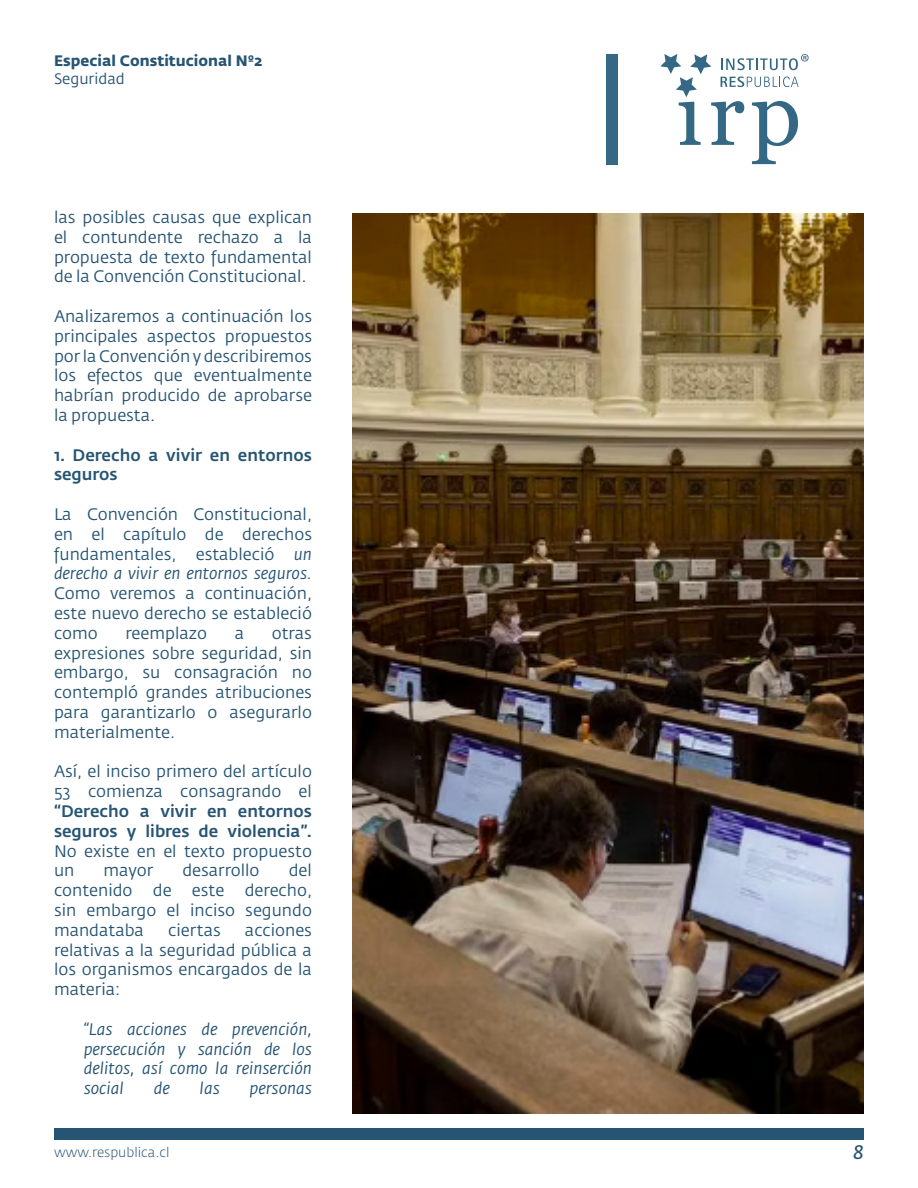
<style>
.page{position:relative;width:918px;height:1188px;background:#fff}
.page>*{position:absolute;margin:0;border:0;box-sizing:border-box;transform-origin:0 0}
.t1{font:italic 19.5px "Fedra Sans Std";color:#265473}
.t2{font:16.5px/19.8px "Fedra Sans Std";color:#265473;text-align:justify}
.t3{font:italic 16.5px/19.8px "Fedra Sans Std";color:#265473;text-align:justify}
.t4{font:500 16.5px/19.8px "Fedra Sans Std";color:#265473}
.t5{font:700 15px "Fedra Sans Std";color:#265473}
.t6{font:15px "Fedra Sans Std";color:#265473}
.t7{font:300 13.5px "Fedra Sans Std";color:#265473}
.s1{font-style:italic}
</style>
<div class="page">
<div style="left:54px;top:1128px;width:810px;height:12px;background:#265473"></div>
<svg style="left:660px;top:54px;width:149px;height:110px"></svg>
<div style="left:606px;top:54px;width:11px;height:111px;background:#346885"></div>
<img style="left:352px;top:213px;width:512px;height:900px">
<p class="t5" style="left:54px;top:51px;width:210px">Especial Constitucional Nº2</p>
<p class="t6" style="left:54px;top:69px;width:72px">Seguridad</p>
<p class="t2" style="left:54px;top:207px;width:260px">las posibles causas que explican el contundente rechazo a la propuesta de texto fundamental de la Convención Constitucional.</p>
<p class="t2" style="left:54px;top:306px;width:260px">Analizaremos a continuación los principales aspectos propuestos por la Convención y describiremos los efectos que eventualmente habrían producido de aprobarse la propuesta.</p>
<p class="t4" style="left:54px;top:445px;width:259px">1. Derecho a vivir en entornos seguros</p>
<p class="t2" style="left:54px;top:504px;width:260px">La Convención Constitucional, en el capítulo de derechos fundamentales, estableció <span class="s1">un derecho a vivir en entornos seguros.</span></p>
<p class="t2" style="left:54px;top:584px;width:260px">Como veremos a continuación, este nuevo derecho se estableció como</p>
<p class="t2" style="left:125px;top:623px;width:83px">reemplazo</p>
<p class="t2" style="left:235px;top:623px;width:11px">a</p>
<p class="t2" style="left:54px;top:623px;width:260px;text-indent:218px">otras expresiones sobre seguridad, sin embargo, su consagración no contempló grandes atribuciones para garantizarlo o asegurarlo materialmente.</p>
<p class="t2" style="left:54px;top:762px;width:260px">Así, el inciso primero del artículo<br>53 comienza consagrando el</p>
<p class="t4" style="left:54px;top:801px;width:260px">“Derecho a vivir en entornos seguros y libres de violencia”.</p>
<p class="t2" style="left:54px;top:841px;width:259px">No existe en el texto propuesto un</p>
<p class="t2" style="left:54px;top:861px;width:260px;text-indent:235px">del contenido de este derecho, sin embargo el inciso segundo mandataba</p>
<p class="t2" style="left:104px;top:861px;width:51px">mayor</p>
<p class="t2" style="left:182px;top:861px;width:79px">desarrollo</p>
<p class="t2" style="left:54px;top:920px;width:260px;text-indent:191px">acciones relativas a la seguridad pública a los organismos encargados de la materia:</p>
<p class="t3" style="left:84px;top:1019px;width:230px">“Las acciones de prevención, persecución y sanción de los delitos, así como la reinserción social</p>
<p class="t2" style="left:168px;top:920px;width:54px">ciertas</p>
<p class="t3" style="left:154px;top:1079px;width:17px">de</p>
<p class="t3" style="left:200px;top:1079px;width:22px">las</p>
<p class="t3" style="left:250px;top:1079px;width:64px">personas</p>
<p class="t7" style="left:54px;top:1144px;width:117px">www.respublica.cl</p>
<p class="t1" style="left:853px;top:1140px;width:12px">8</p>
</div>
